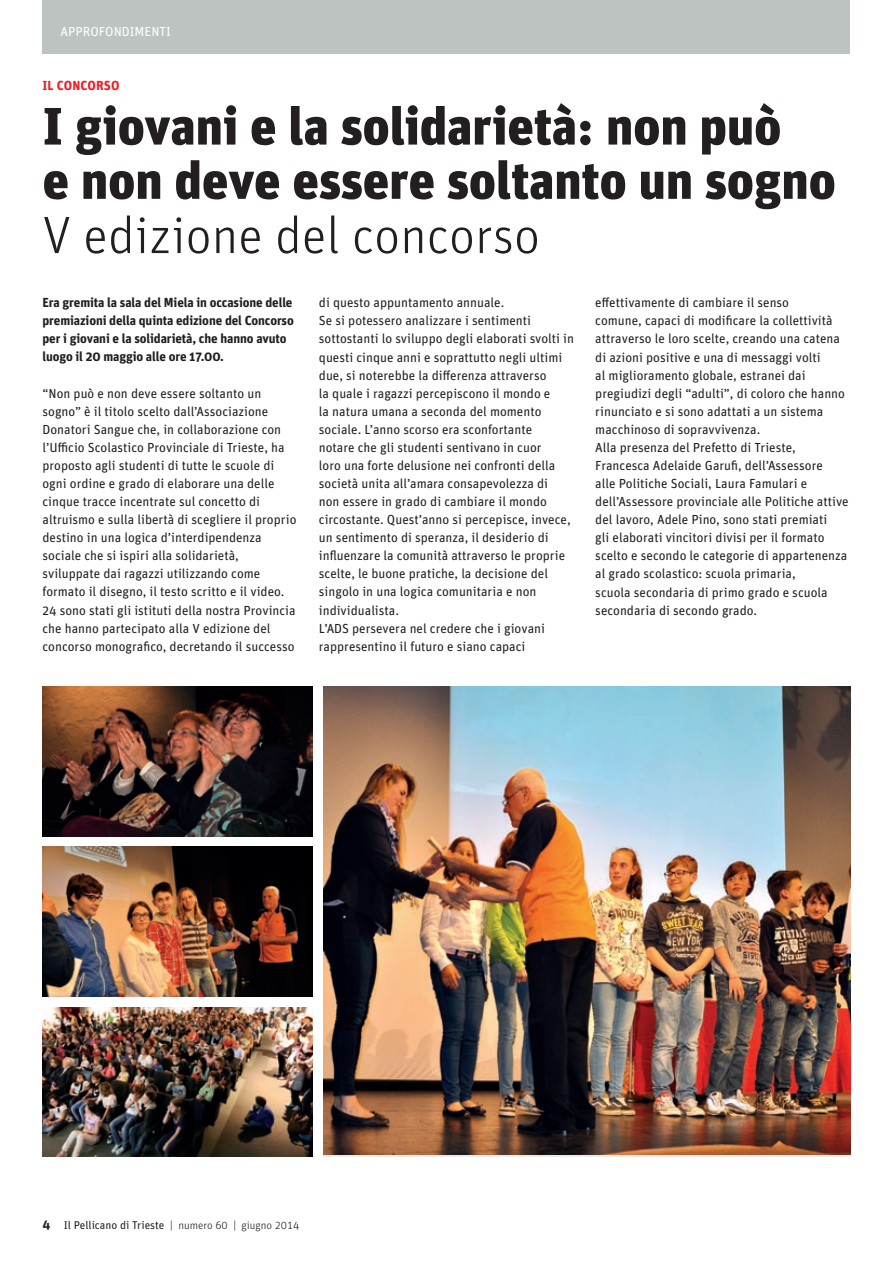
<style>
.page{position:relative;width:893px;height:1263px;background:#fff}
.page>*{position:absolute;margin:0;border:0;box-sizing:border-box;transform-origin:0 0}
.t1{font:900 52.5px/54.3px "Unit";color:#231f20}
.t2{font:52.5px "Unit Light TF";color:#231f20}
.t3{font:13.2px/18px "Unit";color:#231f20}
.t4{font:700 13.2px/18px "Unit";letter-spacing:-.01em;color:#231f20}
.t5{font:13.2px "Unit";color:#fff}
.t6{font:700 13.2px "Unit";letter-spacing:.005em;color:#ee1d23}
.t7{font:11.25px "Unit";color:#231f20}
.s1{font-weight:700;font-size:13.2px}
.s2{font-family:"Unit Light TF"}
</style>
<div class="page">
<div style="left:43px;top:0;width:807px;height:54px;background:#bcc3c1"></div>
<img style="left:323px;top:687px;width:527px;height:468px">
<img style="left:43px;top:687px;width:270px;height:149px">
<img style="left:43px;top:1007px;width:270px;height:150px">
<img style="left:43px;top:847px;width:270px;height:149px">
<p class="t5" style="left:61px;top:23px;width:112px">APPROFONDIMENTI</p>
<p class="t6" style="left:43px;top:78px;width:79px">IL CONCORSO</p>
<h1 class="t1" style="left:43px;top:98px;width:795px">I giovani e la solidarietà: non può<br>e non deve essere soltanto un sogno</h1>
<h1 class="t2" style="left:43px;top:202px;width:499px">V edizione del concorso</h1>
<p class="t4" style="left:43px;top:293px;width:253px">Era gremita la sala del Miela in occasione delle premiazioni della quinta edizione del Concorso per i giovani e la solidarietà, che hanno avuto luogo il 20 maggio alle ore 17.00.</p>
<p class="t3" style="left:43px;top:384px;width:255px">“Non può e non deve essere soltanto un sogno” è il titolo scelto dall’Associazione Donatori Sangue che, in collaborazione con l’Ufficio Scolastico Provinciale di Trieste, ha proposto agli studenti di tutte le scuole di ogni ordine e grado di elaborare una delle cinque tracce incentrate sul concetto di altruismo e sulla libertà di scegliere il proprio destino in una logica d’interdipendenza sociale che si ispiri alla solidarietà, sviluppate dai ragazzi utilizzando come formato il disegno, il testo scritto e il video.<br>24 sono stati gli istituti della nostra Provincia che hanno partecipato alla V edizione del concorso monografico, decretando il successo</p>
<p class="t3" style="left:319px;top:293px;width:257px">di questo appuntamento annuale.<br>Se si potessero analizzare i sentimenti sottostanti lo sviluppo degli elaborati svolti in questi cinque anni e soprattutto negli ultimi due, si noterebbe la differenza attraverso<br>la quale i ragazzi percepiscono il mondo e<br>la natura umana a seconda del momento sociale. L’anno scorso era sconfortante<br>notare che gli studenti sentivano in cuor<br>loro una forte delusione nei confronti della società unita all’amara consapevolezza di<br>non essere in grado di cambiare il mondo circostante. Quest’anno si percepisce, invece, un sentimento di speranza, il desiderio di influenzare la comunità attraverso le proprie scelte, le buone pratiche, la decisione del singolo in una logica comunitaria e non individualista.<br>L’ADS persevera nel credere che i giovani rappresentino il futuro e siano capaci</p>
<p class="t3" style="left:595px;top:293px;width:255px">effettivamente di cambiare il senso<br>comune, capaci di modificare la collettività attraverso le loro scelte, creando una catena di azioni positive e una di messaggi volti<br>al miglioramento globale, estranei dai pregiudizi degli “adulti”, di coloro che hanno rinunciato e si sono adattati a un sistema macchinoso di sopravvivenza.<br>Alla presenza del Prefetto di Trieste, Francesca Adelaide Garufi, dell’Assessore<br>alle Politiche Sociali, Laura Famulari e dell’Assessore provinciale alle Politiche attive del lavoro, Adele Pino, sono stati premiati<br>gli elaborati vincitori divisi per il formato scelto e secondo le categorie di appartenenza al grado scolastico: scuola primaria,<br>scuola secondaria di primo grado e scuola secondaria di secondo grado.</p>
<p class="t7" style="left:43px;top:1218px;width:258px"><span class="s1">4</span> Il Pellicano di Trieste <span class="s2">| numero 60 | giugno 2014</span></p>
</div>
